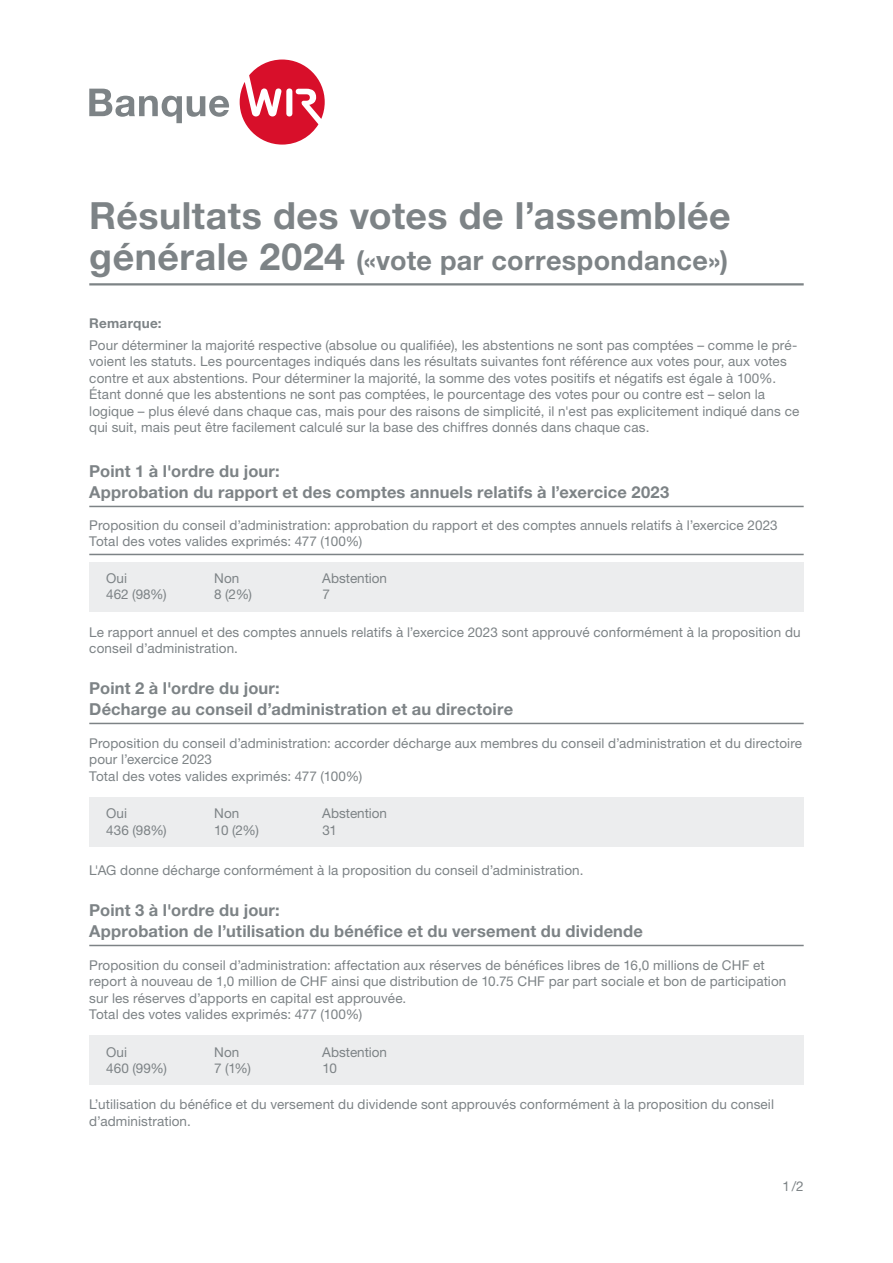
<style>
.page{position:relative;width:893px;height:1263px;background:#fff}
.page>*{position:absolute;margin:0;border:0;box-sizing:border-box;transform-origin:0 0}
.t1{font:700 37.5px "Helvetica Neue LT Std";letter-spacing:.01em;color:#7d8386}
.t2{font:700 27px "Helvetica Neue LT Std";letter-spacing:.015em;color:#7d8386}
.t3{font:700 16.5px/20.7px "Helvetica Neue LT Std";letter-spacing:.01em;color:#7d8386}
.t4{font:13.5px/16.5px "Helvetica Neue LT Std";letter-spacing:.01em;color:#7d8386}
.t5{font:700 13.5px "Helvetica Neue LT Std";letter-spacing:.02em;color:#7d8386}
.s1{font-size:37.5px}
</style>
<div class="page">
<hr style="left:89px;top:506px;width:715px;height:1px;background:#7d8386">
<hr style="left:89px;top:554px;width:715px;height:1px;background:#7d8386">
<hr style="left:89px;top:723px;width:715px;height:1px;background:#7d8386">
<hr style="left:89px;top:945px;width:715px;height:1px;background:#7d8386">
<div style="left:89px;top:562px;width:715px;height:50px;background:#ecedee"></div>
<div style="left:89px;top:797px;width:715px;height:50px;background:#ecedee"></div>
<div style="left:89px;top:1036px;width:715px;height:49px;background:#ecedee"></div>
<hr style="left:89px;top:283px;width:715px;height:2px;background:#7d8386">
<svg style="left:240px;top:60px;width:85px;height:85px"></svg>
<svg style="left:89px;top:89px;width:140px;height:34px"></svg>
<h1 class="t1" style="left:89px;top:193px;width:643px">Résultats des votes de l’assemblée</h1>
<h2 class="t2" style="left:89px;top:244px;width:640px"><span class="s1">générale 2024</span> («vote par correspondance»)</h2>
<p class="t5" style="left:89px;top:315px;width:74px">Remarque:</p>
<p class="t4" style="left:89px;top:336px;width:711px">Pour déterminer la majorité respective (absolue ou qualifiée), les abstentions ne sont pas comptées – comme le pré&shy;voient les statuts. Les pourcentages indiqués dans les résultats suivantes font référence aux votes pour, aux votes contre et aux abstentions. Pour déterminer la majorité, la somme des votes positifs et négatifs est égale à 100%.<br>Étant donné que les abstentions ne sont pas comptées, le pourcentage des votes pour ou contre est – selon la logique – plus élevé dans chaque cas, mais pour des raisons de simplicité, il n'est pas explicitement indiqué dans ce qui suit, mais peut être facilement calculé sur la base des chiffres donnés dans chaque cas.</p>
<p class="t3" style="left:89px;top:461px;width:581px">Point 1 à l'ordre du jour:<br>Approbation du rapport et des comptes annuels relatifs à l’exercice 2023</p>
<p class="t4" style="left:89px;top:516px;width:690px">Proposition du conseil d’administration: approbation du rapport et des comptes annuels relatifs à l’exercice 2023<br>Total des votes valides exprimés: 477 (100%)</p>
<p class="t4" style="left:106px;top:569px;width:22px">Oui</p>
<p class="t4" style="left:214px;top:569px;width:27px">Non</p>
<p class="t4" style="left:322px;top:569px;width:66px">Abstention</p>
<p class="t4" style="left:106px;top:586px;width:62px">462 (98%)</p>
<p class="t4" style="left:214px;top:586px;width:39px">8 (2%)</p>
<p class="t4" style="left:323px;top:586px;width:9px">7</p>
<p class="t4" style="left:89px;top:623px;width:713px">Le rapport annuel et des comptes annuels relatifs à l’exercice 2023 sont approuvé conformément à la proposition du conseil d’administration.</p>
<p class="t3" style="left:89px;top:678px;width:425px">Point 2 à l'ordre du jour:<br>Décharge au conseil d’administration et au directoire</p>
<p class="t4" style="left:89px;top:734px;width:714px">Proposition du conseil d’administration: accorder décharge aux membres du conseil d’administration et du directoire pour l’exercice 2023<br>Total des votes valides exprimés: 477 (100%)</p>
<p class="t4" style="left:106px;top:805px;width:22px">Oui</p>
<p class="t4" style="left:214px;top:805px;width:27px">Non</p>
<p class="t4" style="left:322px;top:805px;width:66px">Abstention</p>
<p class="t4" style="left:106px;top:821px;width:62px">436 (98%)</p>
<p class="t4" style="left:214px;top:821px;width:46px">10 (2%)</p>
<p class="t4" style="left:323px;top:821px;width:16px">31</p>
<p class="t4" style="left:89px;top:862px;width:496px">L'AG donne décharge conformément à la proposition du conseil d’administration.</p>
<p class="t3" style="left:89px;top:900px;width:555px">Point 3 à l'ordre du jour:<br>Approbation de l’utilisation du bénéfice et du versement du dividende</p>
<p class="t4" style="left:89px;top:956px;width:699px">Proposition du conseil d’administration: affectation aux réserves de bénéfices libres de 16,0 millions de CHF et report à nouveau de 1,0 million de CHF ainsi que distribution de 10.75 CHF par part sociale et bon de participation sur les réserves d’apports en capital est approuvée.<br>Total des votes valides exprimés: 477 (100%)</p>
<p class="t4" style="left:106px;top:1043px;width:22px">Oui</p>
<p class="t4" style="left:214px;top:1043px;width:27px">Non</p>
<p class="t4" style="left:322px;top:1043px;width:66px">Abstention</p>
<p class="t4" style="left:106px;top:1060px;width:62px">460 (99%)</p>
<p class="t4" style="left:214px;top:1060px;width:38px">7 (1%)</p>
<p class="t4" style="left:323px;top:1060px;width:16px">10</p>
<p class="t4" style="left:89px;top:1096px;width:686px">L’utilisation du bénéfice et du versement du dividende sont approuvés conformément à la proposition du conseil d’administration.</p>
<p class="t4" style="left:782px;top:1178px;width:23px">1/2</p>
</div>
